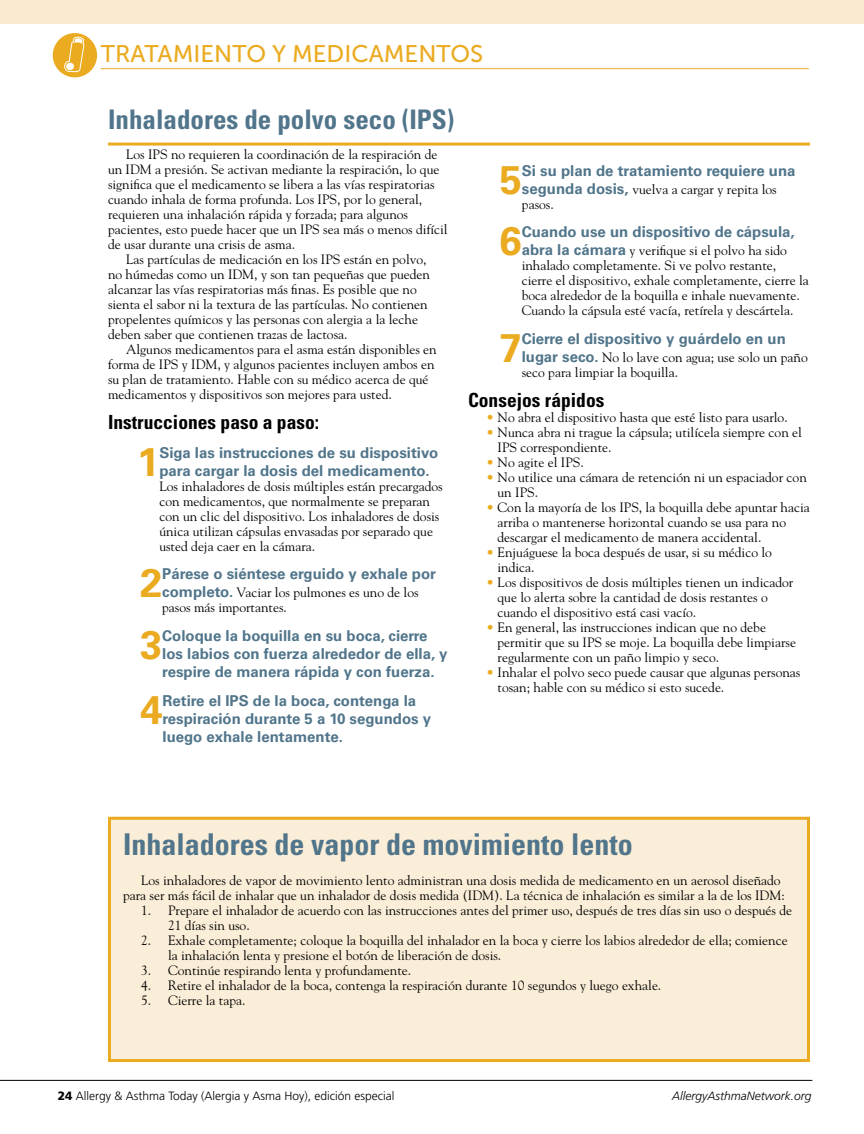
<style>
.page{position:relative;width:864px;height:1134px;background:#fff}
.page>*{position:absolute;margin:0;border:0;box-sizing:border-box;transform-origin:0 0}
.t1{font:700 39.9px "Univers";color:#ebab21}
.t2{font:700 condensed 30px "Univers";color:#51758b}
.t3{font:700 condensed 27px "Univers";color:#51758b}
.t4{font:24px "Museo Sans 500";color:#ebab21}
.t5{font:700 condensed 19.5px "Univers";color:#000}
.t6{font:700 15px/18px "Univers";color:#51758b}
.t7{font:13.5px/15px "Goudy";color:#000}
.t8{font:300 12px "Frutiger";color:#000}
.t9{font:italic 300 12px "Frutiger";color:#000}
.s1{font-family:"Univers";font-weight:700;font-size:15px;color:#51758b}
.s2{color:#ebab21}
.s3{font-weight:900}
</style>
<div class="page">
<div style="left:0;top:0;width:864px;height:24px;background:#faeacd"></div>
<hr style="left:0;top:1080px;width:812px;height:1px;background:#000">
<hr style="left:101px;top:68px;width:708px;height:1px;background:#ebab21">
<div style="left:53px;top:33px;width:44px;height:44px;background:#ebab21;border-radius:50%"></div>
<svg style="left:63px;top:36px;width:21px;height:36px"></svg>
<hr style="left:108px;top:143px;width:702px;height:3px;background:#ebab21">
<div style="left:110px;top:818px;width:698px;height:242px;background:#fbeed8"></div>
<div style="left:108px;top:817px;width:702px;height:245px;border:3px solid #ebab21"></div>
<h3 class="t4" style="left:101px;top:40px;width:384px">TRATAMIENTO Y MEDICAMENTOS</h3>
<h3 class="t3" style="left:108px;top:103px;width:348px">Inhaladores de polvo seco (IPS)</h3>
<p class="t7" style="left:126px;top:146px;width:313px">Los IPS no requieren la coordinación de la respiración de</p>
<p class="t7" style="left:108px;top:161px;width:333px">un IDM a presión. Se activan mediante la respiración, lo que</p>
<p class="t7" style="left:108px;top:176px;width:328px">significa que el medicamento se libera a las vías respiratorias</p>
<p class="t7" style="left:108px;top:191px;width:316px">cuando inhala de forma profunda. Los IPS, por lo general,</p>
<p class="t7" style="left:108px;top:206px;width:302px">requieren una inhalación rápida y forzada; para algunos</p>
<p class="t7" style="left:108px;top:221px;width:341px">pacientes, esto puede hacer que un IPS sea más o menos difícil</p>
<p class="t7" style="left:108px;top:236px;width:189px">de usar durante una crisis de asma.</p>
<p class="t7" style="left:126px;top:251px;width:302px">Las partículas de medicación en los IPS están en polvo,</p>
<p class="t7" style="left:108px;top:266px;width:324px">no húmedas como un IDM, y son tan pequeñas que pueden</p>
<p class="t7" style="left:108px;top:281px;width:310px">alcanzar las vías respiratorias más finas. Es posible que no</p>
<p class="t7" style="left:108px;top:296px;width:321px">sienta el sabor ni la textura de las partículas. No contienen</p>
<p class="t7" style="left:108px;top:311px;width:312px">propelentes químicos y las personas con alergia a la leche</p>
<p class="t7" style="left:108px;top:326px;width:241px">deben saber que contienen trazas de lactosa.</p>
<p class="t7" style="left:126px;top:341px;width:312px">Algunos medicamentos para el asma están disponibles en</p>
<p class="t7" style="left:108px;top:356px;width:328px">forma de IPS y IDM, y algunos pacientes incluyen ambos en</p>
<p class="t7" style="left:108px;top:371px;width:322px">su plan de tratamiento. Hable con su médico acerca de qué</p>
<p class="t7" style="left:108px;top:386px;width:285px">medicamentos y dispositivos son mejores para usted.</p>
<h3 class="t5" style="left:108px;top:410px;width:213px">Instrucciones paso a paso:</h3>
<h1 class="t1" style="left:137px;top:438px;width:24px">1</h1>
<p class="t6" style="left:159px;top:444px;width:280px">Siga las instrucciones de su dispositivo para cargar la dosis del medicamento.</p>
<p class="t7" style="left:159px;top:478px;width:285px">Los inhaladores de dosis múltiples están precargados con medicamentos, que normalmente se preparan con un clic del dispositivo. Los inhaladores de dosis única utilizan cápsulas envasadas por separado que usted deja caer en la cámara.</p>
<h1 class="t1" style="left:140px;top:560px;width:24px">2</h1>
<p class="t6" style="left:162px;top:565px;width:275px">Párese o siéntese erguido y exhale por</p>
<p class="t7" style="left:162px;top:585px;width:258px"><span class="s1">completo.</span> Vaciar los pulmones es uno de los pasos más importantes.</p>
<h1 class="t1" style="left:140px;top:622px;width:24px">3</h1>
<p class="t6" style="left:162px;top:627px;width:287px">Coloque la boquilla en su boca, cierre los labios con fuerza alrededor de ella, y respire de manera rápida y con fuerza.</p>
<h1 class="t1" style="left:140px;top:687px;width:24px">4</h1>
<p class="t6" style="left:163px;top:692px;width:270px">Retire el IPS de la boca, contenga la respiración durante 5 a 10 segundos y luego exhale lentamente.</p>
<h1 class="t1" style="left:500px;top:156px;width:24px">5</h1>
<p class="t6" style="left:522px;top:162px;width:275px">Si su plan de tratamiento requiere una</p>
<p class="t7" style="left:522px;top:181px;width:256px"><span class="s1">segunda dosis,</span> vuelva a cargar y repita los pasos.</p>
<h1 class="t1" style="left:500px;top:218px;width:24px">6</h1>
<p class="t6" style="left:522px;top:223px;width:275px">Cuando use un dispositivo de cápsula,</p>
<p class="t7" style="left:522px;top:243px;width:289px"><span class="s1">abra la cámara</span> y verifique si el polvo ha sido inhalado completamente. Si ve polvo restante, cierre el dispositivo, exhale completamente, cierre la boca alrededor de la boquilla e inhale nuevamente.<br>Cuando la cápsula esté vacía, retírela y descártela.</p>
<h1 class="t1" style="left:500px;top:325px;width:24px">7</h1>
<p class="t6" style="left:522px;top:330px;width:266px">Cierre el dispositivo y guárdelo en un</p>
<p class="t7" style="left:522px;top:350px;width:288px"><span class="s1">lugar seco.</span> No lo lave con agua; use solo un paño seco para limpiar la boquilla.</p>
<h3 class="t5" style="left:468px;top:388px;width:138px">Consejos rápidos</h3>
<p class="t7" style="left:486px;top:410px;width:303px"><span class="s2">•</span> No abra el dispositivo hasta que esté listo para usarlo.</p>
<p class="t7" style="left:498px;top:425px;width:306px;text-indent:-12px"><span class="s2">•</span> Nunca abra ni trague la cápsula; utilícela siempre con el<br>IPS correspondiente.</p>
<p class="t7" style="left:486px;top:455px;width:99px"><span class="s2">•</span> No agite el IPS.</p>
<p class="t7" style="left:498px;top:470px;width:311px;text-indent:-12px"><span class="s2">•</span> No utilice una cámara de retención ni un espaciador con un IPS.</p>
<p class="t7" style="left:498px;top:500px;width:314px;text-indent:-12px"><span class="s2">•</span> Con la mayoría de los IPS, la boquilla debe apuntar hacia arriba o mantenerse horizontal cuando se usa para no descargar el medicamento de manera accidental.</p>
<p class="t7" style="left:498px;top:545px;width:276px;text-indent:-12px"><span class="s2">•</span> Enjuáguese la boca después de usar, si su médico lo indica.</p>
<p class="t7" style="left:498px;top:575px;width:297px;text-indent:-12px"><span class="s2">•</span> Los dispositivos de dosis múltiples tienen un indicador que lo alerta sobre la cantidad de dosis restantes o cuando el dispositivo está casi vacío.</p>
<p class="t7" style="left:498px;top:620px;width:300px;text-indent:-12px"><span class="s2">•</span> En general, las instrucciones indican que no debe permitir que su IPS se moje. La boquilla debe limpiarse regularmente con un paño limpio y seco.</p>
<p class="t7" style="left:498px;top:665px;width:304px;text-indent:-12px"><span class="s2">•</span> Inhalar el polvo seco puede causar que algunas personas tosan; hable con su médico si esto sucede.</p>
<h2 class="t2" style="left:123px;top:826px;width:511px">Inhaladores de vapor de movimiento lento</h2>
<p class="t7" style="left:123px;top:872px;width:663px;text-indent:18px">Los inhaladores de vapor de movimiento lento administran una dosis medida de medicamento en un aerosol diseñado para ser más fácil de inhalar que un inhalador de dosis medida (IDM). La técnica de inhalación es similar a la de los IDM:</p>
<p class="t7" style="left:168px;top:902px;width:626px;text-indent:-27px">1. Prepare el inhalador de acuerdo con las instrucciones antes del primer uso, después de tres días sin uso o después de<br>21 días sin uso.</p>
<p class="t7" style="left:168px;top:932px;width:621px;text-indent:-27px">2. Exhale completamente; coloque la boquilla del inhalador en la boca y cierre los labios alrededor de ella; comience la inhalación lenta y presione el botón de liberación de dosis.</p>
<p class="t7" style="left:141px;top:962px;width:272px">3. Continúe respirando lenta y profundamente.</p>
<p class="t7" style="left:141px;top:977px;width:522px">4. Retire el inhalador de la boca, contenga la respiración durante 10 segundos y luego exhale.</p>
<p class="t7" style="left:141px;top:992px;width:106px">5. Cierre la tapa.</p>
<p class="t8" style="left:58px;top:1089px;width:338px"><span class="s3">24</span> Allergy &amp; Asthma Today (Alergia y Asma Hoy), edición especial</p>
<p class="t9" style="left:672px;top:1089px;width:141px">AllergyAsthmaNetwork.org</p>
</div>
